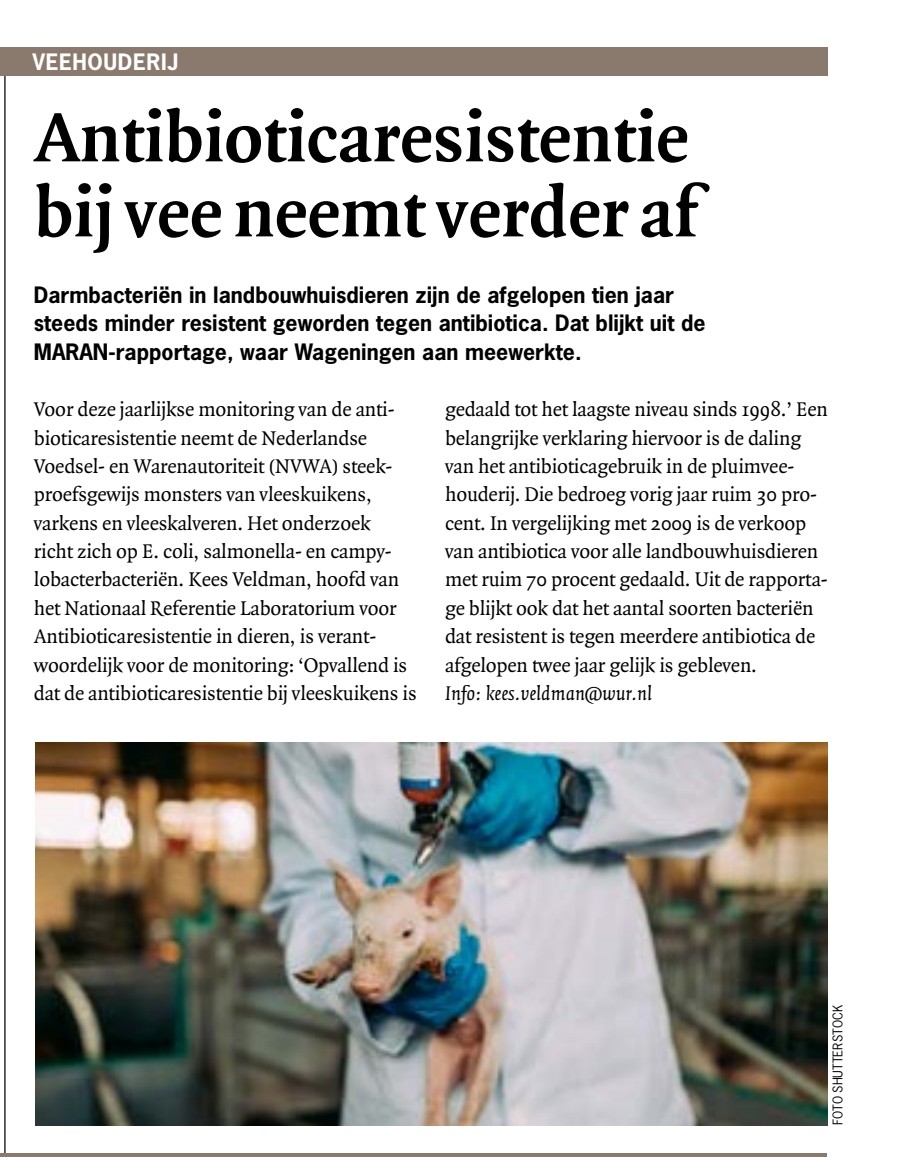
<style>
.page{position:relative;width:913px;height:1157px;background:#fff}
.page>*{position:absolute;margin:0;border:0;box-sizing:border-box;transform-origin:0 0}
.kop_1_groot_bericht{font:700 75px/75px "Quadraat OT";color:#000}
.Body_P{font:21.25px/28.2px "Quadraat OT";letter-spacing:-.01em;color:#000}
.Intro_P{font:700 21.25px/28.2px "News Gothic Std";color:#000}
.Body_P-2{font:italic 21.25px "Quadraat OT";color:#000}
.Rubriekbalk_H1{font:700 21.25px "News Gothic Std";letter-spacing:.03em;color:#fff}
.t1{font:12.5px "News Gothic Std";color:#000}
</style>
<div class="page">
<div style="left:4px;top:47px;width:824px;height:29px;background:#8a7a6d"></div>
<img style="left:35px;top:742px;width:793px;height:383px">
<hr style="left:4px;top:65px;width:2px;height:1088px;background:#000">
<div style="left:0;top:47px;width:6px;height:29px;background:#8a7a6d"></div>
<hr style="left:0;top:1153px;width:826px;height:3px;background:#8a7a6d">
<h1 class="Rubriekbalk_H1" style="left:32px;top:48px;width:147px">VEEHOUDERIJ</h1>
<h2 class="kop_1_groot_bericht" style="left:34px;top:100px;width:665px">Antibioticaresistentie bij vee neemt verder af</h2>
<p class="Intro_P" style="left:34px;top:280px;width:673px">Darmbacteriën in landbouwhuisdieren zijn de afgelopen tien jaar steeds minder resistent geworden tegen antibiotica. Dat blijkt uit de<br>MARAN-rapportage, waar Wageningen aan meewerkte.</p>
<p class="Body_P" style="left:34px;top:395px;width:384px">Voor deze jaarlijkse monitoring van de anti&shy;bioticaresistentie neemt de Nederlandse Voedsel- en Warenautoriteit (NVWA) steek&shy;proefsgewijs monsters van vleeskuikens, varkens en vleeskalveren. Het onderzoek<br>richt zich op E. coli, salmonella- en campy&shy;lobacterbacteriën. Kees Veldman, hoofd van het Nationaal Referentie Laboratorium voor Antibioticaresistentie in dieren, is verant&shy;woordelijk voor de monitoring: ‘Opvallend is dat de antibioticaresistentie bij vleeskuikens is</p>
<p class="Body_P" style="left:445px;top:395px;width:384px">gedaald tot het laagste niveau sinds 1998.’ Een belangrijke verklaring hiervoor is de daling van het antibioticagebruik in de pluimvee&shy;houderij. Die bedroeg vorig jaar ruim 30 pro&shy;cent. In vergelijking met 2009 is de verkoop van antibiotica voor alle landbouwhuisdieren met ruim 70 procent gedaald. Uit de rapporta&shy;ge blijkt ook dat het aantal soorten bacteriën dat resistent is tegen meerdere antibiotica de afgelopen twee jaar gelijk is gebleven.</p>
<p class="Body_P-2" style="left:445px;top:681px;width:209px">Info: kees.veldman@wur.nl</p>
<p class="t1" style="left:830px;top:1125px;width:122px;rotate:-90deg">FOTO SHUTTERSTOCK</p>
</div>
